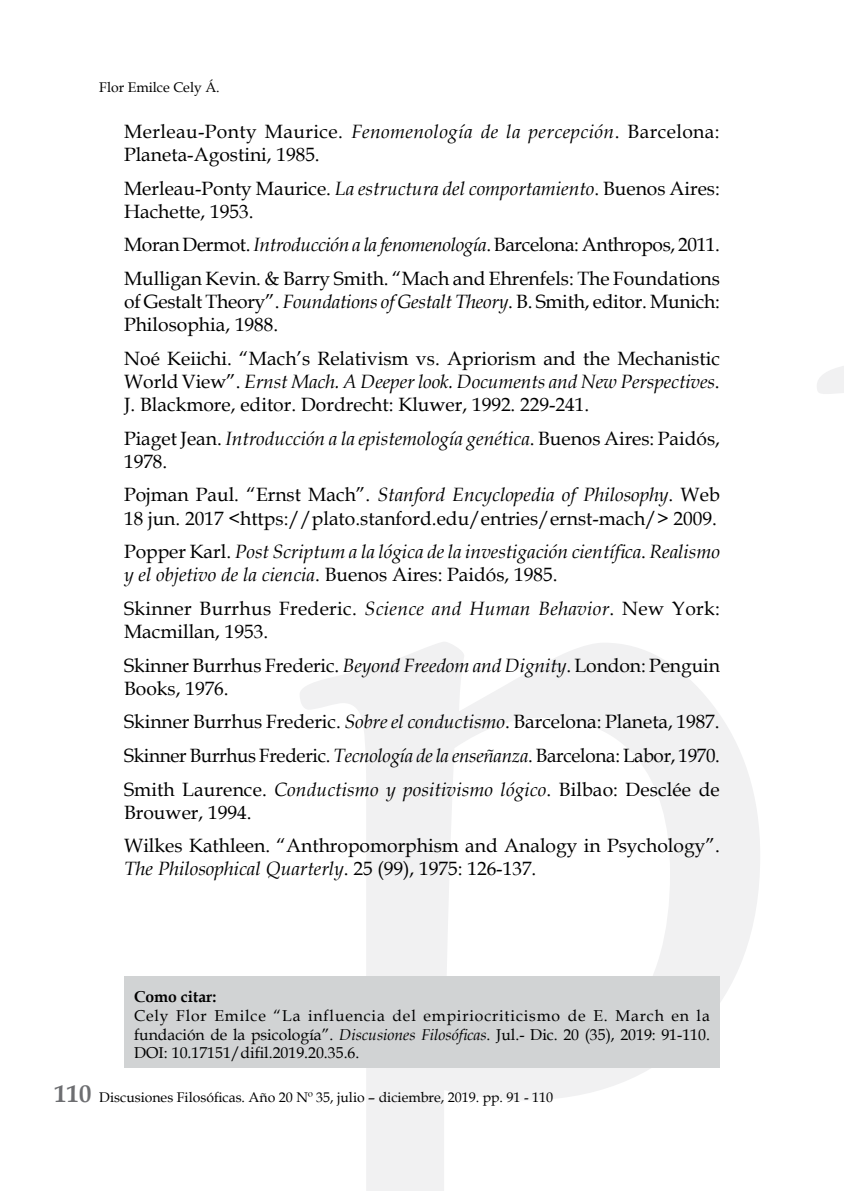
<style>
.page{position:relative;width:844px;height:1191px;background:#fff}
.page>*{position:absolute;margin:0;border:0;box-sizing:border-box;transform-origin:0 0}
.t1{font:700 24.5px "Book Antiqua";color:#6d6e71}
.t2{font:19.25px/23.1px "Book Antiqua";color:#000}
.t3{font:italic 19.25px/23.1px "Book Antiqua";color:#000}
.t4{font:19.25px/23.1px "Book Antiqua";letter-spacing:.02em;color:#000}
.t5{font:15.75px/18.9px "Book Antiqua";color:#000;text-align:justify}
.t6{font:700 15.75px "Book Antiqua";color:#000}
.t7{font:14px "Book Antiqua";color:#000}
.s1{font-style:italic}
.s2{font-style:normal}
</style>
<div class="page">
<svg style="left:300px;top:366px;width:543px;height:825px"></svg>
<div style="left:124px;top:976px;width:595px;height:92px;background:#d1d3d4"></div>
<p class="t7" style="left:99px;top:77px;width:122px">Flor Emilce Cely Á.</p>
<p class="t4" style="left:124px;top:119px;width:597px">Merleau-Ponty Maurice. <span class="s1">Fenomenología de la percepción</span>. Barcelona:<br>Planeta-Agostini, 1985.</p>
<p class="t2" style="left:124px;top:176px;width:597px">Merleau-Ponty Maurice. <span class="s1">La estructura del comportamiento</span>. Buenos Aires:<br>Hachette, 1953.</p>
<p class="t2" style="left:124px;top:228px;width:597px;line-height:33.6px">Moran Dermot. <span class="s1">Introducción a la fenomenología</span>. Barcelona: Anthropos, 2011.<br>Mulligan Kevin. &amp; Barry Smith. “Mach and Ehrenfels: The Foundations</p>
<p class="t2" style="left:124px;top:290px;width:597px">of Gestalt Theory”. <span class="s1">Foundations of Gestalt Theory</span>. B. Smith, editor. Munich:<br>Philosophia, 1988.</p>
<p class="t2" style="left:124px;top:346px;width:597px;text-align:justify">Noé Keiichi. “Mach’s Relativism vs. Apriorism and the Mechanistic World View”. <span class="s1">Ernst Mach. A Deeper look. Documents and New Perspectives</span>.<br>J. Blackmore, editor. Dordrecht: Kluwer, 1992. 229-241.</p>
<p class="t2" style="left:124px;top:426px;width:597px">Piaget Jean. <span class="s1">Introducción a la epistemología genética</span>. Buenos Aires: Paidós,<br>1978.</p>
<p class="t2" style="left:124px;top:483px;width:597px">Pojman Paul. “Ernst Mach”. <span class="s1">Stanford Encyclopedia of Philosophy</span>. Web<br>18 jun. 2017 &lt;https://plato.stanford.edu/entries/ernst-mach/&gt; 2009.</p>
<p class="t3" style="left:124px;top:539px;width:597px"><span class="s2">Popper Karl.</span> Post Scriptum a la lógica de la investigación científica<span class="s2">.</span> Realismo y el objetivo de la ciencia<span class="s2">. Buenos Aires: Paidós, 1985.</span></p>
<p class="t2" style="left:124px;top:596px;width:597px">Skinner Burrhus Frederic. <span class="s1">Science and Human Behavior</span>. New York:<br>Macmillan, 1953.</p>
<p class="t2" style="left:124px;top:653px;width:597px">Skinner Burrhus Frederic. <span class="s1">Beyond Freedom and Dignity</span>. London: Penguin<br>Books, 1976.</p>
<p class="t2" style="left:124px;top:704px;width:597px;line-height:33.6px;text-align:justify">Skinner Burrhus Frederic. <span class="s1">Sobre el conductismo</span>. Barcelona: Planeta, 1987.<br>Skinner Burrhus Frederic. <span class="s1">Tecnología de la enseñanza</span>. Barcelona: Labor, 1970.<br>Smith Laurence. <span class="s1">Conductismo y positivismo lógico</span>. Bilbao: Desclée de</p>
<p class="t2" style="left:124px;top:795px;width:597px;line-height:33.6px">Brouwer, 1994.<br>Wilkes Kathleen. “Anthropomorphism and Analogy in Psychology”.</p>
<p class="t3" style="left:124px;top:856px;width:414px">The Philosophical Quarterly<span class="s2">. 25 (99), 1975: 126-137.</span></p>
<p class="t1" style="left:55px;top:1077px;width:38px">110</p>
<p class="t6" style="left:134px;top:985px;width:84px">Como citar:</p>
<p class="t5" style="left:134px;top:1005px;width:577px">Cely Flor Emilce “La influencia del empiriocriticismo de E. March en la fundación de la psicología”. <span class="s1">Discusiones Filosóficas</span>. Jul.- Dic. 20 (35), 2019: 91-110.<br>DOI: 10.17151/difil.2019.20.35.6.</p>
<p class="t7" style="left:99px;top:1087px;width:455px">Discusiones Filosóficas. Año 20 Nº 35, julio – diciembre, 2019. pp. 91 - 110</p>
</div>
